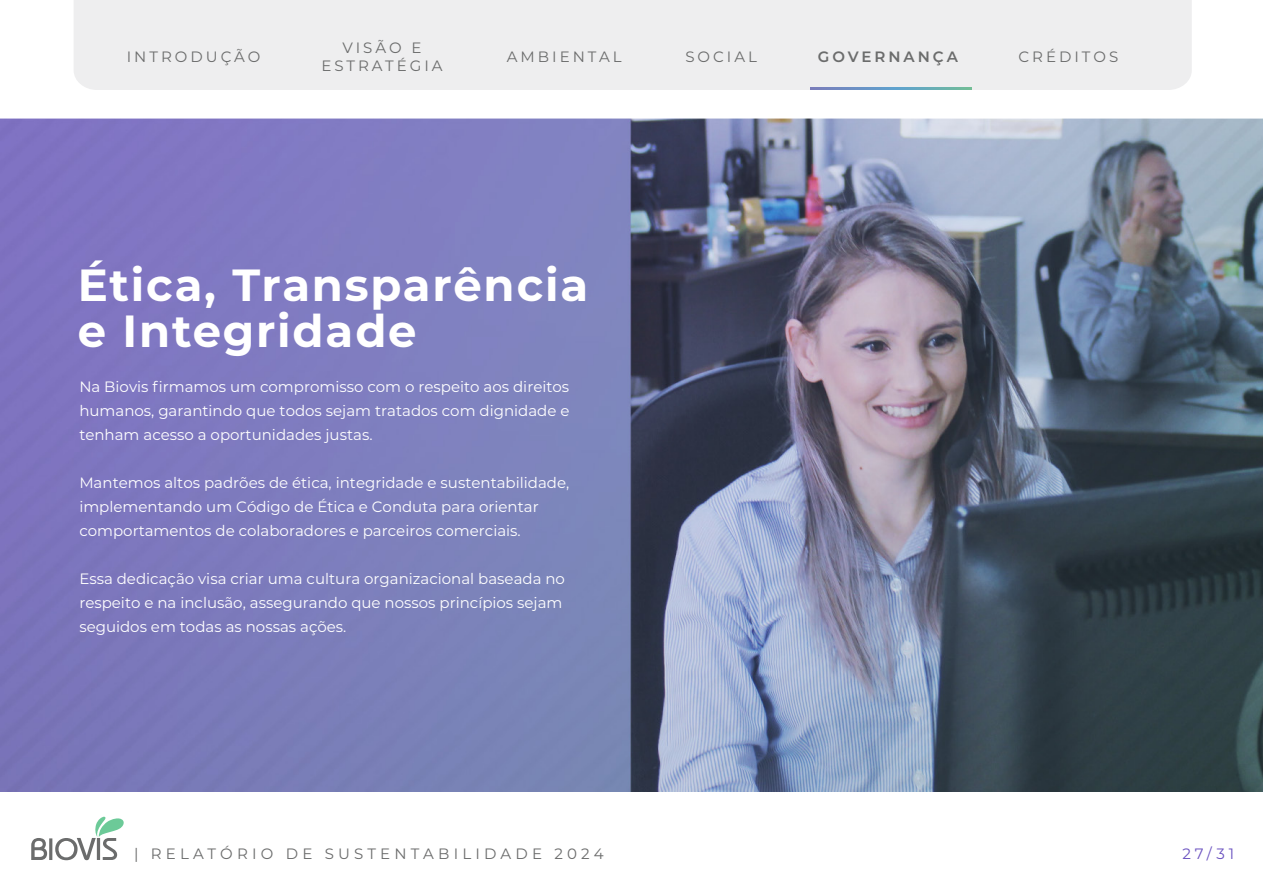
<style>
.page{position:relative;width:1263px;height:893px;background:#fff}
.page>*{position:absolute;margin:0;border:0;box-sizing:border-box;transform-origin:0 0}
.t1{font:700 45px/46.2px "Montserrat";letter-spacing:.04em;color:#fff}
.t2{font:15px/24px "Montserrat";color:#fff}
.t3{font:15px/18px "Montserrat";letter-spacing:.2em;color:#6b6c6c;text-align:center}
.t4{font:15px "Montserrat";letter-spacing:.28em;color:#6b6c6c}
.t5{font:600 15px "Montserrat";letter-spacing:.2em;color:#6b6c6c}
.t6{font:15px "Montserrat";color:#6a51c0}
</style>
<div class="page">
<img style="left:0;top:118px;width:1263px;height:674px">
<svg style="left:31px;top:838px;width:16px;height:22px"></svg>
<svg style="left:55px;top:816px;width:69px;height:44px"></svg>
<hr style="left:49px;top:838px;width:3px;height:22px;background:#6b6c6c">
<div style="left:74px;top:0;width:1118px;height:90px;background:#eeeeef"></div>
<svg style="left:811px;top:87px;width:160px;height:3px"></svg>
<p class="t3" style="left:127px;top:48px;width:135px">INTRODUÇÃO</p>
<p class="t3" style="left:321px;top:38px;width:123px">VISÃO E<br>ESTRATÉGIA</p>
<p class="t3" style="left:507px;top:47px;width:116px">AMBIENTAL</p>
<p class="t3" style="left:685px;top:47px;width:73px">SOCIAL</p>
<p class="t5" style="left:818px;top:46px;width:142px">GOVERNANÇA</p>
<p class="t3" style="left:1018px;top:47px;width:101px">CRÉDITOS</p>
<h1 class="t1" style="left:78px;top:260px;width:512px">Ética, Transparência e Integridade</h1>
<p class="t2" style="left:79px;top:374px;width:492px;text-align:justify">Na Biovis firmamos um compromisso com o respeito aos direitos humanos, garantindo que todos sejam tratados com dignidade e tenham acesso a oportunidades justas.</p>
<p class="t2" style="left:79px;top:470px;width:491px">Mantemos altos padrões de ética, integridade e sustentabilidade, implementando um Código de Ética e Conduta para orientar comportamentos de colaboradores e parceiros comerciais.</p>
<p class="t2" style="left:79px;top:566px;width:487px">Essa dedicação visa criar uma cultura organizacional baseada no respeito e na inclusão, assegurando que nossos princípios sejam seguidos em todas as nossas ações.</p>
<p class="t4" style="left:134px;top:843px;width:471px">| RELATÓRIO DE SUSTENTABILIDADE 2024</p>
<p class="t6" style="left:1182px;top:844px;width:53px">27/31</p>
</div>
